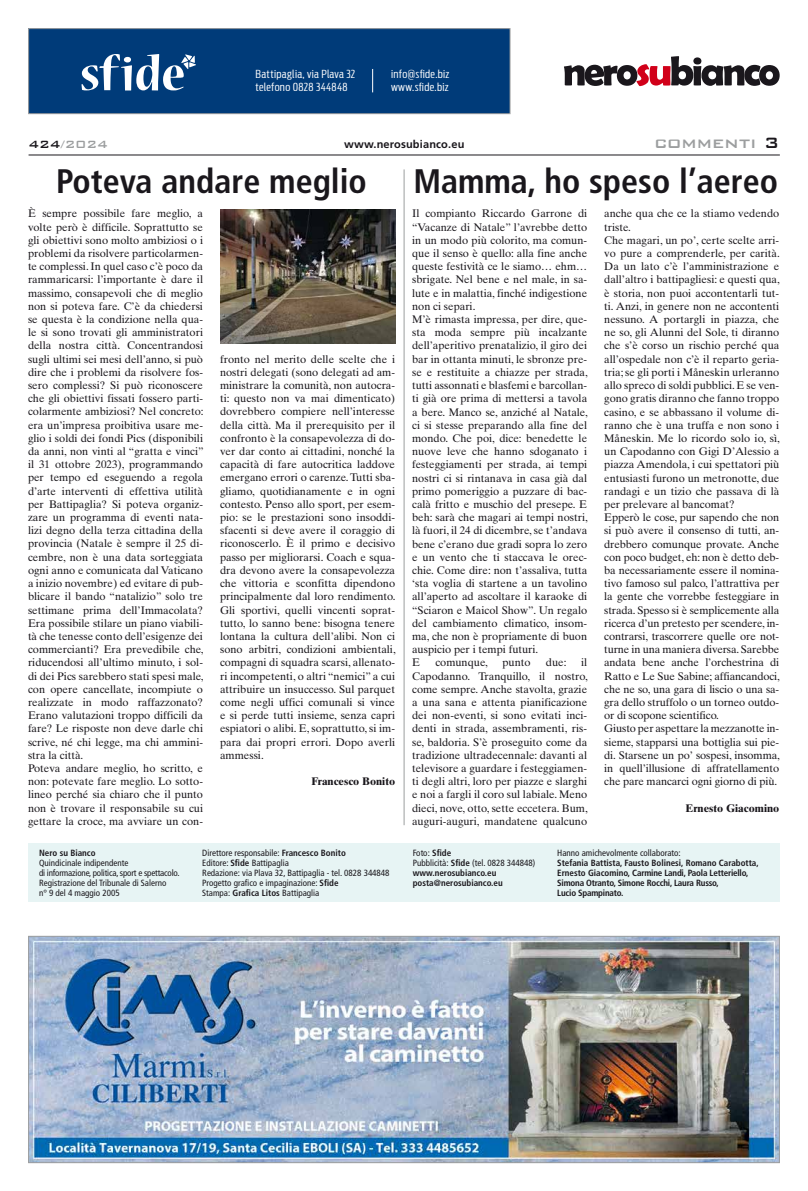
<style>
.page{position:relative;width:808px;height:1191px;background:#fff}
.page>*{position:absolute;margin:0;border:0;box-sizing:border-box;transform-origin:0 0}
.t1{font:700 condensed 34px "Frutiger";color:#1a171c}
.t2{font:500 20px "Bank Gothic";color:#9c9e9f}
.t3{font:500 14px "Bank Gothic";color:#9c9e9f}
.t4{font:11px/13.2px "Times Ten";color:#1a171c}
.t5{font:300 11px/13.1px "Ford Antenna Extra Cond";letter-spacing:.025em;color:#fff;scale:1.2 1}
.t6{font:700 11px "Times Ten";color:#1a171c}
.t7{font:700 11px "Frutiger";letter-spacing:.015em;color:#1a171c}
.t8{font:condensed 9px/10px "Frutiger";color:#1a171c}
.t9{font:700 condensed 9px/10px "Frutiger";letter-spacing:-.02em;color:#1a171c}
.t10{font:700 condensed 9px/10px "Frutiger";color:#1a171c}
.s1{color:#1a171c}
.s2{font-weight:700}
.s3{font-weight:400}
</style>
<div class="page">
<hr style="left:29px;top:155px;width:751px;height:1px;background:#1a171c">
<svg style="left:564px;top:56px;width:216px;height:30px"></svg>
<div style="left:29px;top:29px;width:481px;height:85px;background:#003b79"></div>
<svg style="left:81px;top:54px;width:115px;height:36px"></svg>
<svg style="left:372px;top:69px;width:1px;height:23px"></svg>
<div style="left:28px;top:28px;width:482px;height:86px;border:1px solid #9c9e9f"></div>
<img style="left:30px;top:938px;width:748px;height:222px">
<div style="left:28px;top:936px;width:752px;height:226px;border:1px solid #9c9e9f"></div>
<hr style="left:404px;top:169px;width:1px;height:656px;background:#9c9e9f">
<div style="left:28px;top:842px;width:752px;height:59px;background:#e7f4f4"></div>
<img style="left:220px;top:210px;width:176px;height:133px">
<p class="t5" style="left:256px;top:66px;width:85px">Battipaglia, via Plava 32 telefono 0828 344848</p>
<p class="t5" style="left:391px;top:66px;width:50px">info@sfide.biz www.sfide.biz</p>
<h2 class="t2" style="left:654px;top:127px;width:127px">commenti <span class="s1">3</span></h2>
<h1 class="t1" style="left:413px;top:161px;width:366px">Mamma, ho speso l’aereo</h1>
<p class="t4" style="left:412px;top:207px;width:177px">Il compianto Riccardo Garrone di “Vacanze di Natale” l’avrebbe detto in un modo più colorito, ma comun&shy;que il senso è quello: alla fine anche queste festività ce le siamo… ehm… sbrigate. Nel bene e nel male, in sa&shy;lute e in malattia, finché indigestione non ci separi.<br>M’è rimasta impressa, per dire, que&shy;sta moda sempre più incalzante dell’aperitivo prenatalizio, il giro dei bar in ottanta minuti, le sbronze pre&shy;se e restituite a chiazze per strada, tutti assonnati e blasfemi e barcollan&shy;ti già ore prima di mettersi a tavola a bere. Manco se, anziché al Natale, ci si stesse preparando alla fine del mondo. Che poi, dice: benedette le nuove leve che hanno sdoganato i festeggiamenti per strada, ai tempi nostri ci si rintanava in casa già dal primo pomeriggio a puzzare di bac&shy;calà fritto e muschio del presepe. E beh: sarà che magari ai tempi nostri, là fuori, il 24 di dicembre, se t’andava bene c’erano due gradi sopra lo zero e un vento che ti staccava le orec&shy;chie. Come dire: non t’assaliva, tutta ‘sta voglia di startene a un tavolino all’aperto ad ascoltare il karaoke di “Sciaron e Maicol Show”. Un regalo del cambiamento climatico, insom&shy;ma, che non è propriamente di buon auspicio per i tempi futuri.<br>E</p>
<p class="t3" style="left:28px;top:133px;width:81px"><span class="s1">424</span>/2024</p>
<p class="t7" style="left:344px;top:138px;width:122px">www.nerosubianco.eu</p>
<h1 class="t1" style="left:56px;top:161px;width:312px">Poteva andare meglio</h1>
<p class="t4" style="left:28px;top:207px;width:177px">È sempre possibile fare meglio, a volte però è difficile. Soprattutto se gli obiettivi sono molto ambiziosi o i problemi da risolvere particolarmen&shy;te complessi. In quel caso c’è poco da rammaricarsi: l’importante è dare il massimo, consapevoli che di meglio non si poteva fare. C’è da chiedersi se questa è la condizione nella qua&shy;le si sono trovati gli amministratori della nostra città. Concentrandosi sugli ultimi sei mesi dell’anno, si può dire che i problemi da risolvere fos&shy;sero complessi? Si può riconoscere che gli obiettivi fissati fossero parti&shy;colarmente ambiziosi? Nel concreto: era un’impresa proibitiva usare me&shy;glio i soldi dei fondi Pics (disponibili da anni, non vinti al “gratta e vinci” il 31 ottobre 2023), programmando per tempo ed eseguendo a regola d’arte interventi di effettiva utilità per Battipaglia? Si poteva organiz&shy;zare un programma di eventi nata&shy;lizi degno della terza cittadina della provincia (Natale è sempre il 25 di&shy;cembre, non è una data sorteggiata ogni anno e comunicata dal Vaticano a inizio novembre) ed evitare di pub&shy;blicare il bando “natalizio” solo tre settimane prima dell’Immacolata?<br>Era possibile stilare un piano viabili&shy;tà che tenesse conto dell’esigenze dei commercianti? Era prevedibile che, riducendosi all’ultimo minuto, i sol&shy;di dei Pics sarebbero stati spesi male, con opere cancellate, incompiute o realizzate in modo raffazzonato?<br>Erano valutazioni troppo difficili da fare? Le risposte non deve darle chi scrive, né chi legge, ma chi ammini&shy;stra la città.<br>Poteva andare meglio, ho scritto, e non: potevate fare meglio. Lo sotto&shy;lineo perché sia chiaro che il punto non è trovare il responsabile su cui gettare la croce, ma avviare un con-</p>
<p class="t4" style="left:604px;top:207px;width:177px">anche qua che ce la stiamo vedendo triste.<br>Che magari, un po’, certe scelte arri&shy;vo pure a comprenderle, per carità.<br>Da un lato c’è l’amministrazione e dall’altro i battipagliesi: e questi qua, è storia, non puoi accontentarli tut&shy;ti. Anzi, in genere non ne accontenti nessuno. A portargli in piazza, che ne so, gli Alunni del Sole, ti diranno che s’è corso un rischio perché qua all’ospedale non c’è il reparto geria&shy;tria; se gli porti i Måneskin urleranno allo spreco di soldi pubblici. E se ven&shy;gono gratis diranno che fanno troppo casino, e se abbassano il volume di&shy;ranno che è una truffa e non sono i Måneskin. Me lo ricordo solo io, sì, un Capodanno con Gigi D’Alessio a piazza Amendola, i cui spettatori più entusiasti furono un metronotte, due randagi e un tizio che passava di là per prelevare al bancomat?<br>Epperò le cose, pur sapendo che non si può avere il consenso di tutti, an&shy;drebbero comunque provate. Anche con poco budget, eh: non è detto deb&shy;ba necessariamente essere il nomina&shy;tivo famoso sul palco, l’attrattiva per la gente che vorrebbe festeggiare in strada. Spesso si è semplicemente alla ricerca d’un pretesto per scendere, in&shy;contrarsi, trascorrere quelle ore not&shy;turne in una maniera diversa. Sarebbe andata bene anche l’orchestrina di Ratto e Le Sue Sabine; affiancandoci, che ne so, una gara di liscio o una sa&shy;gra dello struffolo o un torneo outdo&shy;or di scopone scientifico.<br>Giusto per aspettare la mezzanotte in&shy;sieme, stapparsi una bottiglia sui pie&shy;di. Starsene un po’ sospesi, insomma, in quell’illusione di affratellamento che pare mancarci ogni giorno di più.</p>
<p class="t6" style="left:685px;top:801px;width:95px">Ernesto Giacomino</p>
<p class="t4" style="left:220px;top:352px;width:177px;text-align:justify">fronto nel merito delle scelte che i nostri delegati (sono delegati ad am&shy;ministrare la comunità, non autocra&shy;ti: questo non va mai dimenticato) dovrebbero compiere nell’interesse della città. Ma il prerequisito per il confronto è la consapevolezza di do&shy;ver dar conto ai cittadini, nonché la capacità di fare autocritica laddove emergano errori o carenze. Tutti sba&shy;gliamo, quotidianamente e in ogni contesto. Penso allo sport, per esem&shy;pio: se le prestazioni sono insoddi&shy;sfacenti si deve avere il coraggio di riconoscerlo. È il primo e decisivo passo per migliorarsi. Coach e squa&shy;dra devono avere la consapevolezza che vittoria e sconfitta dipendono principalmente dal loro rendimento.<br>Gli sportivi, quelli vincenti soprat&shy;tutto, lo sanno bene: bisogna tenere lontana la cultura dell’alibi. Non ci sono arbitri, condizioni ambientali, compagni di squadra scarsi, allenato&shy;ri incompetenti, o altri “nemici” a cui attribuire un insuccesso. Sul parquet come negli uffici comunali si vince e si perde tutti insieme, senza capri espiatori o alibi. E, soprattutto, si im&shy;para dai propri errori. Dopo averli ammessi.</p>
<p class="t6" style="left:311px;top:774px;width:85px">Francesco Bonito</p>
<p class="t4" style="left:412px;top:656px;width:177px;text-align:justify;text-indent:169px">il Capodanno. Tranquillo, il nostro, come sempre. Anche stavolta, grazie a una sana e attenta pianificazione dei non-eventi, si sono evitati inci&shy;denti in strada, assembramenti, ris&shy;se, baldoria. S’è proseguito come da tradizione ultradecennale: davanti al televisore a guardare i festeggiamen&shy;ti degli altri, loro per piazze e slarghi e noi a fargli il coro sul labiale. Meno dieci, nove, otto, sette eccetera. Bum, auguri-auguri, mandatene qualcuno</p>
<p class="t4" style="left:435px;top:656px;width:54px">comunque,</p>
<p class="t4" style="left:502px;top:656px;width:30px">punto</p>
<p class="t4" style="left:546px;top:656px;width:22px">due:</p>
<p class="t10" style="left:39px;top:848px;width:58px">Nero su Bianco</p>
<p class="t8" style="left:39px;top:858px;width:142px">Quindicinale indipendente<br>di informazione, politica, sport e spettacolo.<br>Registrazione del Tribunale di Salerno<br>n° 9 del 4 maggio 2005</p>
<p class="t8" style="left:202px;top:848px;width:189px">Direttore responsabile: <span class="s2">Francesco Bonito<br></span>Editore: <span class="s2">Sfide</span> Battipaglia<br>Redazione: via Plava 32, Battipaglia - tel. 0828 344848<br>Progetto grafico e impaginazione: <span class="s2">Sfide<br></span>Stampa: <span class="s2">Grafica Litos</span> Battipaglia</p>
<p class="t10" style="left:413px;top:848px;width:124px"><span class="s3">Foto:</span> Sfide<br><span class="s3">Pubblicità:</span> Sfide <span class="s3">(tel. 0828 344848) </span>www.nerosubianco.eu posta@nerosubianco.eu</p>
<p class="t8" style="left:557px;top:848px;width:125px">Hanno amichevolmente collaborato:</p>
<p class="t9" style="left:557px;top:858px;width:203px">Stefania Battista, Fausto Bolinesi, Romano Carabotta, Ernesto Giacomino, Carmine Landi, Paola Letteriello, Simona Otranto, Simone Rocchi, Laura Russo,<br>Lucio Spampinato.</p>
</div>
